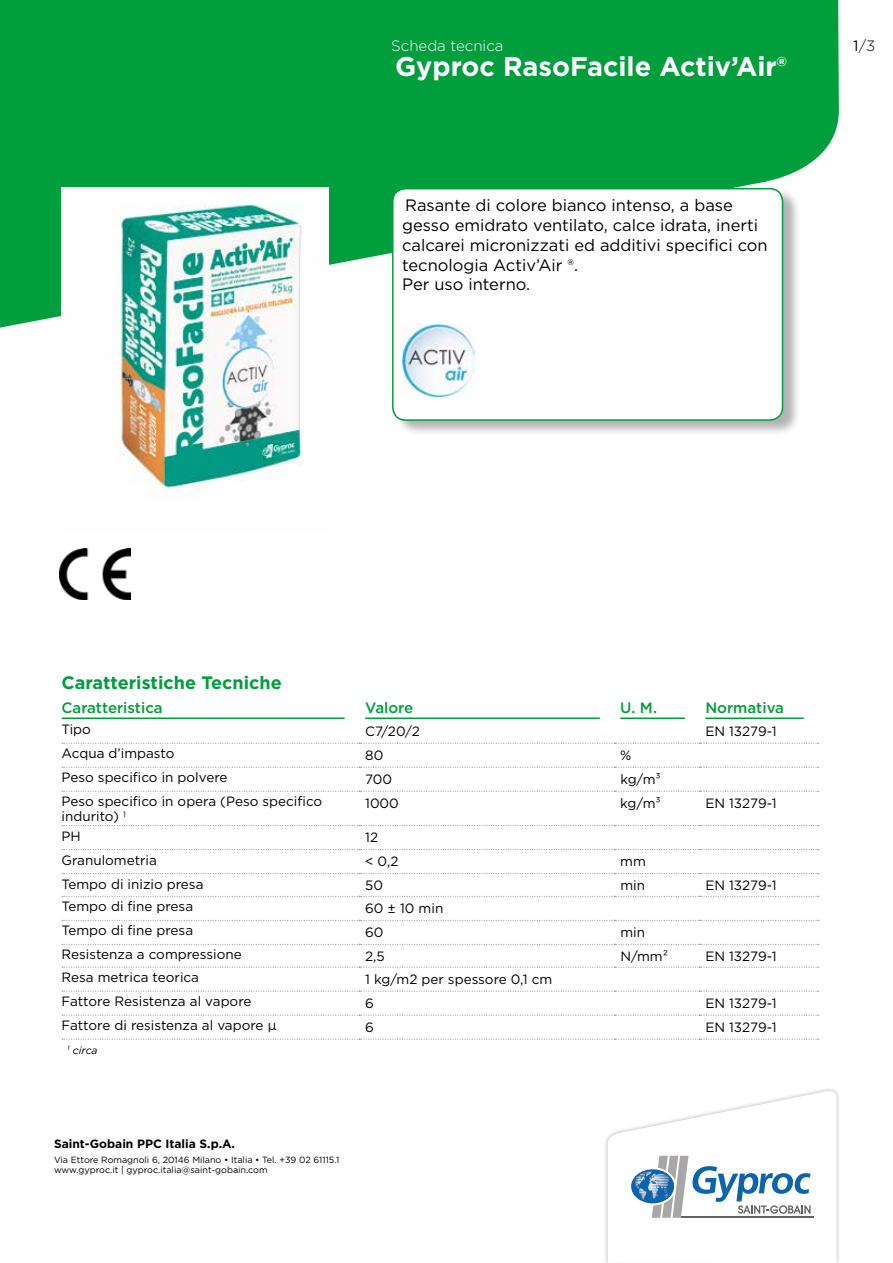
<style>
.page{position:relative;width:893px;height:1263px;background:#fff}
.page>*{position:absolute;margin:0;border:0;box-sizing:border-box;transform-origin:0 0}
.t1{font:700 27px "Gotham";color:#fff}
.t2{font:700 18px "Gotham";color:#009e3d}
.t3{font:16.5px/19.8px "Gotham";color:#000}
.t4{font:500 15px "Gotham";color:#009e3d}
.t5{font:300 15px "Gotham";color:#fff}
.t6{font:300 15px "Gotham";color:#000}
.t7{font:13.5px/15px "Gotham";color:#000}
.t8{font:700 12px "Gotham";color:#000}
.t9{font:italic 10.5px "Gotham";color:#000}
.t10{font:9px/10.8px "Gotham";color:#000}
.s1{font-weight:400}
</style>
<div class="page">
<div style="left:603px;top:1086px;width:238px;height:177px;background:#000;opacity:.3"></div>
<svg style="left:608px;top:1089px;width:229px;height:174px"></svg>
<div style="left:0;top:0;width:839px;height:328px;background:#009e3d"></div>
<svg style="left:63px;top:742px;width:755px;height:297px"></svg>
<svg style="left:63px;top:743px;width:756px;height:1px"></svg>
<svg style="left:63px;top:767px;width:756px;height:1px"></svg>
<svg style="left:63px;top:791px;width:756px;height:1px"></svg>
<svg style="left:63px;top:825px;width:756px;height:1px"></svg>
<svg style="left:63px;top:849px;width:756px;height:1px"></svg>
<svg style="left:63px;top:873px;width:756px;height:1px"></svg>
<svg style="left:63px;top:896px;width:756px;height:1px"></svg>
<svg style="left:63px;top:920px;width:756px;height:1px"></svg>
<svg style="left:63px;top:944px;width:756px;height:1px"></svg>
<svg style="left:63px;top:967px;width:756px;height:1px"></svg>
<svg style="left:63px;top:991px;width:756px;height:1px"></svg>
<svg style="left:63px;top:1015px;width:756px;height:1px"></svg>
<svg style="left:63px;top:1039px;width:756px;height:1px"></svg>
<hr style="left:62px;top:717px;width:283px;height:2px;background:#009e3d">
<hr style="left:365px;top:717px;width:235px;height:2px;background:#009e3d">
<hr style="left:620px;top:717px;width:65px;height:2px;background:#009e3d">
<hr style="left:705px;top:717px;width:99px;height:2px;background:#009e3d">
<div style="left:394px;top:187px;width:407px;height:250px;background:#000;opacity:.3"></div>
<div style="left:393px;top:189px;width:389px;height:231px;background:#fff;border-radius:13px"></div>
<img style="left:402px;top:324px;width:72px;height:73px">
<div style="left:392px;top:188px;width:391px;height:233px;border:2px solid #009e3d;border-radius:13px"></div>
<img style="left:62px;top:188px;width:267px;height:310px">
<img style="left:59px;top:548px;width:71px;height:51px">
<p class="t5" style="left:391px;top:36px;width:114px">Scheda tecnica</p>
<p class="t6" style="left:853px;top:36px;width:23px"><span class="s1">1</span>/3</p>
<h1 class="t1" style="left:395px;top:48px;width:393px">Gyproc RasoFacile Activ’Air®</h1>
<p class="t3" style="left:402px;top:195px;width:367px">Rasante di colore bianco intenso, a base gesso emidrato ventilato, calce idrata, inerti calcarei micronizzati ed additivi specifici con tecnologia Activ’Air ®.<br>Per uso interno.</p>
<h2 class="t2" style="left:62px;top:671px;width:222px">Caratteristiche Tecniche</h2>
<p class="t4" style="left:62px;top:698px;width:103px">Caratteristica</p>
<p class="t4" style="left:365px;top:698px;width:50px">Valore</p>
<p class="t4" style="left:620px;top:698px;width:38px">U. M.</p>
<p class="t4" style="left:705px;top:698px;width:80px">Normativa</p>
<p class="t7" style="left:62px;top:722px;width:31px">Tipo</p>
<p class="t7" style="left:365px;top:723px;width:56px">C7/20/2</p>
<p class="t7" style="left:705px;top:723px;width:73px">EN 13279-1</p>
<p class="t7" style="left:62px;top:746px;width:115px">Acqua d’impasto</p>
<p class="t7" style="left:365px;top:747px;width:20px">80</p>
<p class="t7" style="left:620px;top:747px;width:13px">%</p>
<p class="t7" style="left:62px;top:770px;width:167px">Peso specifico in polvere</p>
<p class="t7" style="left:365px;top:771px;width:29px">700</p>
<p class="t7" style="left:620px;top:771px;width:42px">kg/m³</p>
<p class="t7" style="left:62px;top:794px;width:262px">Peso specifico in opera (Peso specifico indurito) <sup>1</sup></p>
<p class="t7" style="left:365px;top:795px;width:35px">1000</p>
<p class="t7" style="left:620px;top:795px;width:42px">kg/m³</p>
<p class="t7" style="left:705px;top:795px;width:73px">EN 13279-1</p>
<p class="t7" style="left:61px;top:828px;width:21px">PH</p>
<p class="t7" style="left:365px;top:830px;width:14px">12</p>
<p class="t7" style="left:61px;top:852px;width:97px">Granulometria</p>
<p class="t7" style="left:365px;top:854px;width:35px">&lt; 0,2</p>
<p class="t7" style="left:620px;top:854px;width:27px">mm</p>
<p class="t7" style="left:62px;top:876px;width:143px">Tempo di inizio presa</p>
<p class="t7" style="left:365px;top:878px;width:19px">50</p>
<p class="t7" style="left:620px;top:878px;width:26px">min</p>
<p class="t7" style="left:705px;top:878px;width:73px">EN 13279-1</p>
<p class="t7" style="left:62px;top:899px;width:133px">Tempo di fine presa</p>
<p class="t7" style="left:365px;top:900px;width:80px">60 ± 10 min</p>
<p class="t7" style="left:62px;top:923px;width:133px">Tempo di fine presa</p>
<p class="t7" style="left:365px;top:924px;width:20px">60</p>
<p class="t7" style="left:620px;top:924px;width:26px">min</p>
<p class="t7" style="left:62px;top:947px;width:182px">Resistenza a compressione</p>
<p class="t7" style="left:365px;top:948px;width:21px">2,5</p>
<p class="t7" style="left:620px;top:948px;width:49px">N/mm²</p>
<p class="t7" style="left:705px;top:948px;width:73px">EN 13279-1</p>
<p class="t7" style="left:62px;top:969px;width:139px">Resa metrica teorica</p>
<p class="t7" style="left:365px;top:971px;width:189px">1 kg/m2 per spessore 0,1 cm</p>
<p class="t7" style="left:62px;top:993px;width:191px">Fattore Resistenza al vapore</p>
<p class="t7" style="left:365px;top:995px;width:10px">6</p>
<p class="t7" style="left:705px;top:995px;width:73px">EN 13279-1</p>
<p class="t7" style="left:62px;top:1017px;width:217px">Fattore di resistenza al vapore μ</p>
<p class="t7" style="left:365px;top:1019px;width:10px">6</p>
<p class="t7" style="left:705px;top:1019px;width:73px">EN 13279-1</p>
<p class="t9" style="left:68px;top:1043px;width:32px"><sup>1</sup> circa</p>
<p class="t8" style="left:54px;top:1135px;width:183px">Saint-Gobain PPC Italia S.p.A.</p>
<p class="t10" style="left:54px;top:1154px;width:287px">Via Ettore Romagnoli 6, 20146 Milano • Italia • Tel. +39 02 61115.1 www.gyproc.it | gyproc.italia@saint-gobain.com</p>
</div>
